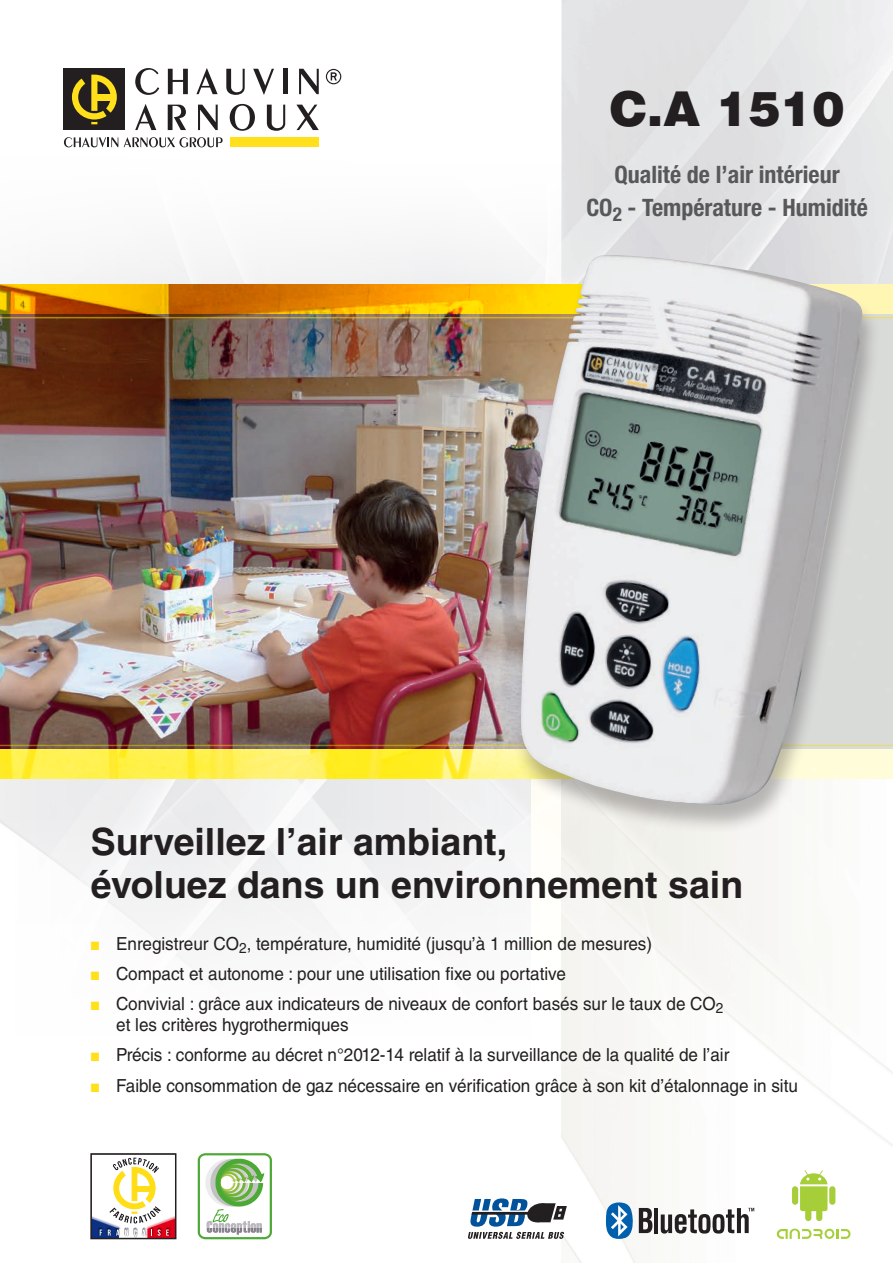
<style>
.page{position:relative;width:893px;height:1263px;background:#fff}
.page>*{position:absolute;margin:0;border:0;box-sizing:border-box;transform-origin:0 0}
.t1{font:900 48px "Helvetica LT Std";color:#231f20}
.t2{font:700 37.5px/43.5px "Helvetica LT Std";color:#231f20}
.t3{font:700 condensed 24px/33px "Helvetica Neue LT Std";color:#57585a;text-align:center}
.t4{font:18px/21.6px "Helvetica LT Std";color:#231f20;scale:.95 1}
.s1{color:#ffe01b}
</style>
<div class="page">
<img style="left:561px;top:0;width:332px;height:1263px">
<svg style="left:198px;top:1153px;width:74px;height:86px"></svg>
<svg style="left:93px;top:1157px;width:80px;height:79px"></svg>
<div style="left:90px;top:1153px;width:86px;height:86px;border:2px solid #231f20"></div>
<div style="left:231px;top:137px;width:88px;height:10px;background:#ffe01b"></div>
<div style="left:64px;top:69px;width:61px;height:61px;background:#231f20"></div>
<svg style="left:72px;top:75px;width:45px;height:49px"></svg>
<svg style="left:135px;top:68px;width:24px;height:27px"></svg>
<svg style="left:168px;top:69px;width:20px;height:25px"></svg>
<svg style="left:196px;top:68px;width:22px;height:26px"></svg>
<svg style="left:226px;top:69px;width:19px;height:26px"></svg>
<svg style="left:253px;top:69px;width:21px;height:26px"></svg>
<div style="left:283px;top:69px;width:5px;height:25px;background:#231f20"></div>
<svg style="left:299px;top:69px;width:20px;height:25px"></svg>
<svg style="left:135px;top:104px;width:21px;height:26px"></svg>
<svg style="left:168px;top:105px;width:18px;height:25px"></svg>
<svg style="left:198px;top:105px;width:20px;height:25px"></svg>
<svg style="left:230px;top:104px;width:25px;height:27px"></svg>
<svg style="left:267px;top:105px;width:18px;height:26px"></svg>
<svg style="left:296px;top:105px;width:23px;height:25px"></svg>
<svg style="left:64px;top:137px;width:54px;height:10px"></svg>
<svg style="left:124px;top:137px;width:99px;height:10px"></svg>
<svg style="left:326px;top:69px;width:15px;height:15px"></svg>
<img style="left:0;top:314px;width:893px;height:435px">
<svg style="left:468px;top:1198px;width:99px;height:41px"></svg>
<hr style="left:654px;top:1208px;width:4px;height:25px;background:#231f20">
<svg style="left:661px;top:1208px;width:93px;height:26px"></svg>
<svg style="left:606px;top:1202px;width:46px;height:37px"></svg>
<svg style="left:777px;top:1168px;width:73px;height:71px"></svg>
<hr style="left:0;top:745px;width:893px;height:1px;background:#ffdc01">
<svg style="left:0;top:285px;width:893px;height:29px;background:#e39504"></svg>
<hr style="left:0;top:317px;width:893px;height:1px;background:#ffdd17">
<svg style="left:0;top:749px;width:893px;height:30px;background:#fff04f"></svg>
<div style="left:512px;top:257px;width:369px;height:578px;background:#231f20;opacity:.3"></div>
<img style="left:521px;top:255px;width:343px;height:549px">
<h1 class="t1" style="left:610px;top:77px;width:236px">C.A 1510</h1>
<h3 class="t3" style="left:586px;top:158px;width:283px">Qualité de l’air intérieur<br>CO<sub>2</sub> - Température - Humidité</h3>
<h2 class="t2" style="left:91px;top:819px;width:654px">Surveillez l’air ambiant,<br>évoluez dans un environnement sain</h2>
<p class="t4" style="left:91px;top:932px;width:592px"><span class="s1">■</span> Enregistreur CO<sub>2</sub>, température, humidité (jusqu’à 1 million de mesures)</p>
<p class="t4" style="left:91px;top:962px;width:502px"><span class="s1">■</span> Compact et autonome : pour une utilisation fixe ou portative</p>
<p class="t4" style="left:116px;top:992px;width:641px;text-indent:-26px"><span class="s1">■</span> Convivial : grâce aux indicateurs de niveaux de confort basés sur le taux de CO<sub>2 </sub>et les critères hygrothermiques</p>
<p class="t4" style="left:91px;top:1044px;width:674px"><span class="s1">■</span> Précis : conforme au décret n°2012-14 relatif à la surveillance de la qualité de l’air</p>
<p class="t4" style="left:91px;top:1074px;width:746px"><span class="s1">■</span> Faible consommation de gaz nécessaire en vérification grâce à son kit d’étalonnage in situ</p>
</div>
